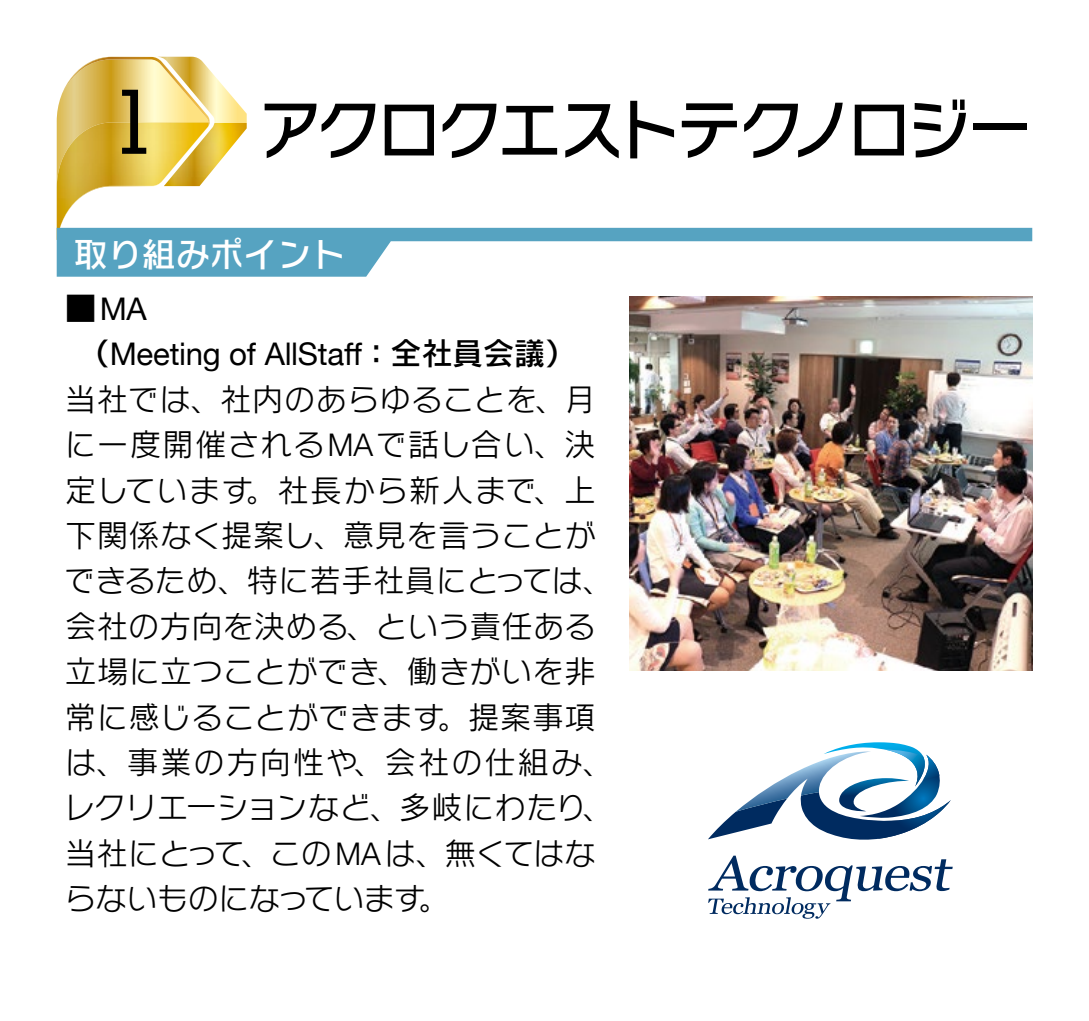
<style>
.page{position:relative;width:1089px;height:1021px;background:#fff}
.page>*{position:absolute;margin:0;border:0;box-sizing:border-box;transform-origin:0 0}
.t1{font:500 90.8px "Memphis";color:#000}
.t2{font:68px "Rodin NTLG Pro DB";letter-spacing:-.075em;color:#000;scale:.95 1}
.t3{font:34px "Rodin NTLG Pro DB";color:#fff}
.t4{font:31.2px/45.2px "Rodin NTLG Pro M";letter-spacing:.015em;color:#000}
.t5{font:31.2px/45.2px "Helvetica Neue";letter-spacing:-.005em;color:#000}
.s1{font-family:"Rodin NTLG Pro DB"}
.s2{font-family:"Helvetica Neue";font-weight:300}
</style>
<div class="page">
<svg style="left:57px;top:57px;width:190px;height:171px"></svg>
<svg style="left:57px;top:228px;width:975px;height:49px;fill:#56a3c1"></svg>
<img style="left:629px;top:296px;width:403px;height:374px">
<svg style="left:708px;top:855px;width:244px;height:63px"></svg>
<svg style="left:708px;top:742px;width:242px;height:98px"></svg>
<h1 class="t1" style="left:111px;top:66px;width:47px">1</h1>
<h2 class="t2" style="left:257px;top:84px;width:817px">アクロクエストテクノロジー</h2>
<p class="t3" style="left:74px;top:231px;width:274px">取り組みポイント</p>
<p class="t5" style="left:65px;top:288px;width:512px"><span class="s1">■</span>MA<br><span class="s1">　（</span>Meeting of AllStaff<span class="s1">：全社員会議）</span></p>
<p class="t4" style="left:64px;top:375px;width:551px">当社では、社内のあらゆることを、月に一度開催される<span class="s2">MA</span>で話し合い、決定しています。社長から新人まで、上下関係なく提案し、意見を言うことができるため、特に若手社員にとっては、会社の方向を決める、という責任ある立場に立つことができ、働きがいを非常に感じることができます。提案事項は、事業の方向性や、会社の仕組み、レクリエーションなど、多岐にわたり、当社にとって、この<span class="s2">MA</span>は、無くてはならないものになっています。</p>
</div>
